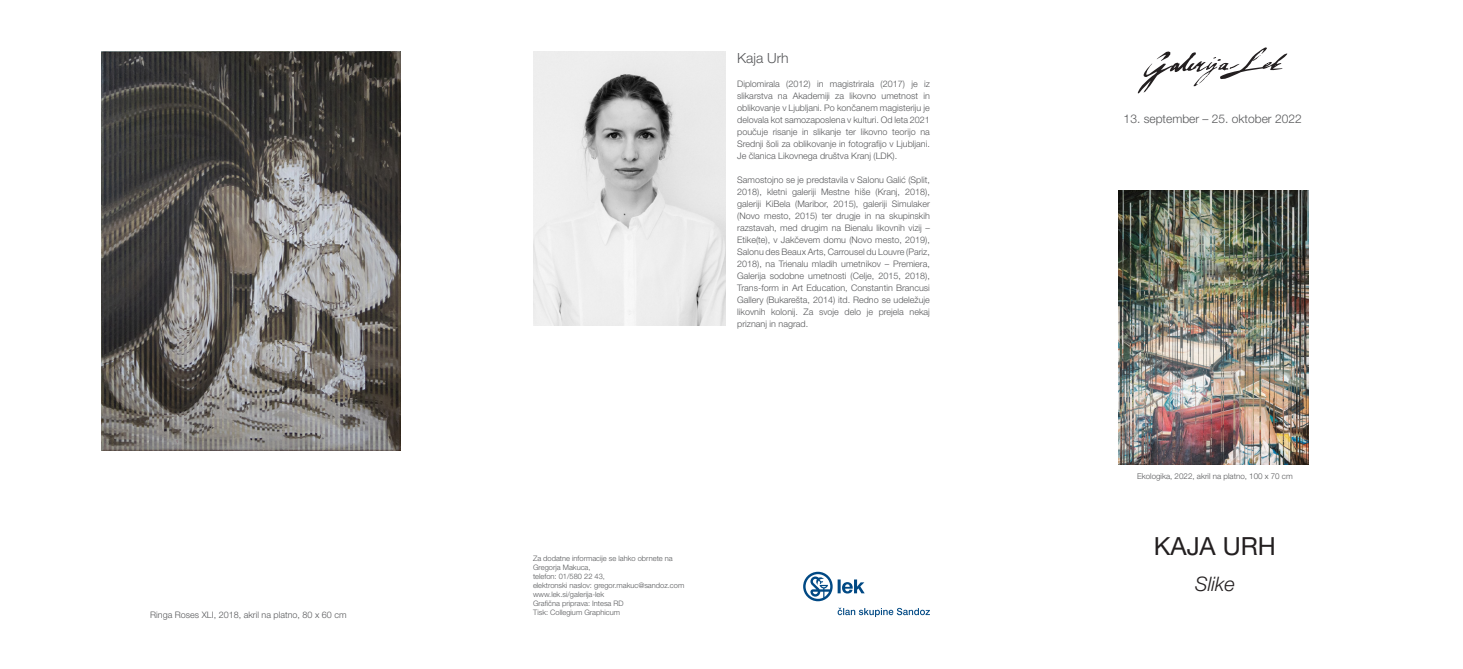
<style>
.page{position:relative;width:1463px;height:669px;background:#fff}
.page>*{position:absolute;margin:0;border:0;box-sizing:border-box;transform-origin:0 0}
.t1{font:25px "Helvetica Neue LT Pro";color:#231f20}
.t2{font:italic 300 20px "Helvetica Neue LT Pro";color:#231f20}
.t3{font:300 14px "Helvetica Neue LT Pro";color:#57585a}
.t4{font:300 12px "Helvetica Neue LT Pro";color:#57585a}
.t5{font:300 9px/12px "Helvetica Neue LT Pro";color:#57585a;text-align:justify}
.t6{font:300 8px "Helvetica Neue LT Pro";color:#57585a}
.t7{font:300 7.5px/9px "Helvetica Neue LT Pro";color:#57585a}
</style>
<div class="page">
<img style="left:1118px;top:191px;width:190px;height:273px">
<svg style="left:803px;top:572px;width:127px;height:45px"></svg>
<img style="left:101px;top:51px;width:300px;height:400px">
<img style="left:533px;top:51px;width:193px;height:275px">
<svg style="left:1138px;top:47px;width:149px;height:47px"></svg>
<p class="t5" style="left:150px;top:609px;width:198px">Ringa Roses XLI, 2018, akril na platno, 80 x 60 cm</p>
<h3 class="t3" style="left:737px;top:49px;width:53px">Kaja Urh</h3>
<p class="t5" style="left:737px;top:78px;width:194px">Diplomirala (2012) in magistrirala (2017) je iz slikarstva na Akademiji za likovno umetnost in oblikovanje v Ljubljani. Po končanem magisteriju je delovala kot samozaposlena v kulturi. Od leta 2021 poučuje risanje in slikanje ter likovno teorijo na Srednji šoli za oblikovanje in fotografijo v Ljubljani.<br>Je članica Likovnega društva Kranj (LDK).</p>
<p class="t5" style="left:737px;top:174px;width:194px">Samostojno se je predstavila v Salonu Galić (Split, 2018), kletni galeriji Mestne hiše (Kranj, 2018), galeriji KiBela (Maribor, 2015), galeriji Simulaker (Novo mesto, 2015) ter drugje in na skupinskih razstavah, med drugim na Bienalu likovnih vizij – Etike(te), v Jakčevem domu (Novo mesto, 2019), Salonu des Beaux Arts, Carrousel du Louvre (Pariz, 2018), na Trienalu mladih umetnikov – Premiera, Galerija sodobne umetnosti (Celje, 2015, 2018), Trans-form in Art Education, Constantin Brancusi Gallery (Bukarešta, 2014) itd. Redno se udeležuje likovnih kolonij. Za svoje delo je prejela nekaj priznanj in nagrad.</p>
<p class="t7" style="left:533px;top:554px;width:153px">Za dodatne informacije se lahko obrnete na<br>Gregorja Makuca,<br>telefon: 01/580 22 43,<br>elektronski naslov: gregor.makuc@sandoz.com www.lek.si/galerija-lek<br>Grafična priprava: Intesa RD<br>Tisk: Collegium Graphicum</p>
<h3 class="t4" style="left:1123px;top:111px;width:180px">13. september – 25. oktober 2022</h3>
<p class="t6" style="left:1137px;top:471px;width:157px">Ekologika, 2022, akril na platno, 100 x 70 cm</p>
<h1 class="t1" style="left:1154px;top:531px;width:124px">KAJA URH</h1>
<h2 class="t2" style="left:1195px;top:572px;width:41px">Slike</h2>
</div>
